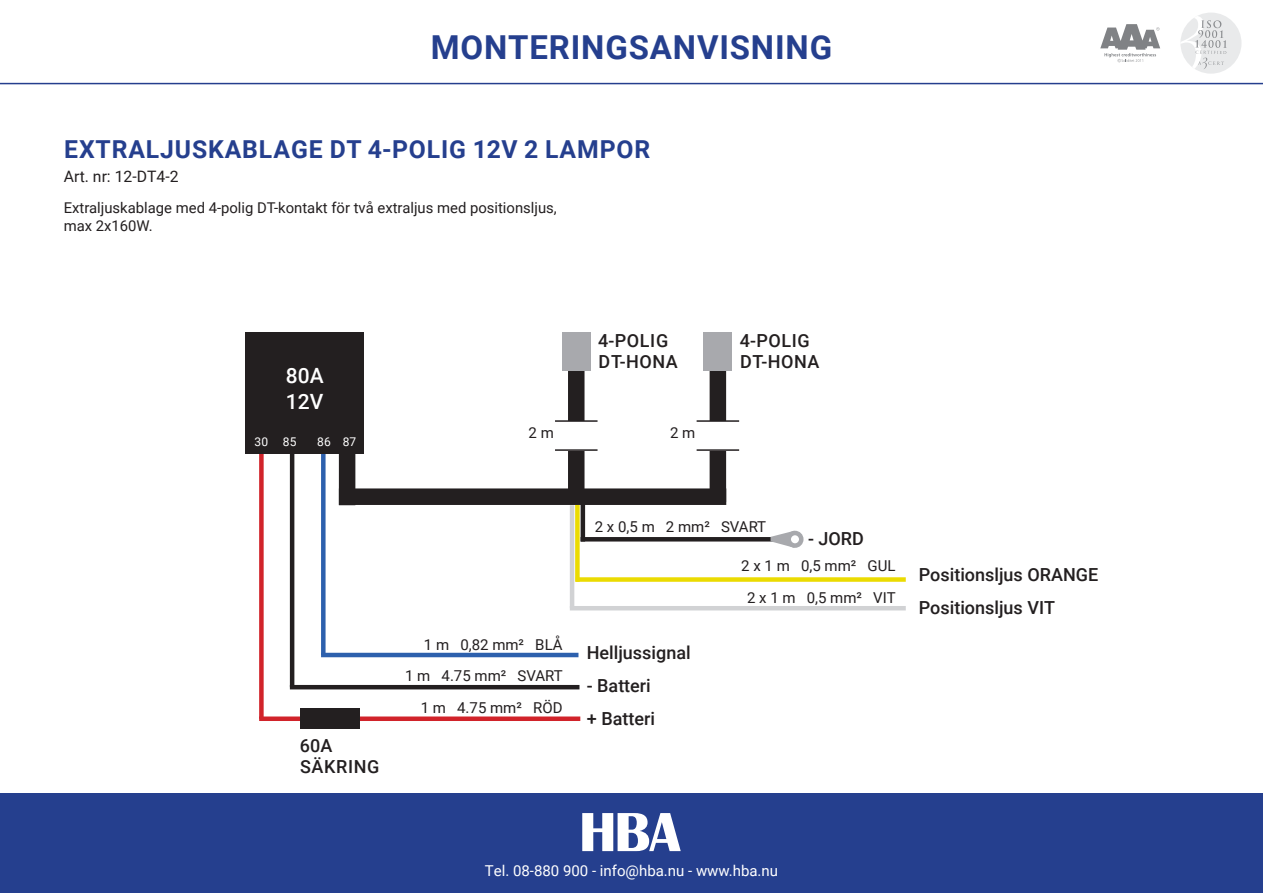
<style>
.page{position:relative;width:1263px;height:893px;background:#fff}
.page>*{position:absolute;margin:0;border:0;box-sizing:border-box;transform-origin:0 0}
.t1{font:700 33px "Roboto";letter-spacing:.025em;color:#253f8e}
.t2{font:700 24.75px "Roboto";letter-spacing:.035em;color:#253f8e}
.t3{font:500 21px/25.2px "Roboto";color:#fff}
.t4{font:500 18px/33px "Roboto";color:#231f20}
.t5{font:500 18px/21.6px "Roboto";letter-spacing:.035em;color:#231f20}
.t6{font:15.75px "Roboto";color:#231f20}
.t7{font:15px/31.5px "Roboto";color:#231f20;text-align:right}
.t8{font:15px "Roboto";color:#fff}
.t9{font:14.85px/17.9px "Roboto";color:#231f20}
.t10{font:12px "Roboto";color:#fff}
</style>
<div class="page">
<hr style="left:0;top:83px;width:1263px;height:1px;background:#253f8e">
<div style="left:0;top:793px;width:1263px;height:100px;background:#253f8e"></div>
<svg style="left:582px;top:813px;width:99px;height:38px"></svg>
<div style="left:1180px;top:12px;width:62px;height:62px;background:#e9eaeb;border-radius:50%"></div>
<svg style="left:1180px;top:16px;width:47px;height:58px"></svg>
<svg style="left:1100px;top:24px;width:60px;height:38px"></svg>
<div style="left:259px;top:398px;width:5px;height:321px;background:#d1232a"></div>
<div style="left:259px;top:716px;width:321px;height:5px;background:#d1232a"></div>
<hr style="left:290px;top:398px;width:4px;height:289px;background:#231f20">
<hr style="left:290px;top:685px;width:289px;height:4px;background:#231f20">
<div style="left:321px;top:398px;width:5px;height:257px;background:#2d60ad"></div>
<hr style="left:321px;top:653px;width:257px;height:4px;background:#2d60ad">
<div style="left:300px;top:708px;width:60px;height:20px;background:#231f20"></div>
<div style="left:246px;top:332px;width:118px;height:122px;background:#231f20"></div>
<div style="left:339px;top:453px;width:16px;height:52px;background:#231f20"></div>
<div style="left:339px;top:488px;width:387px;height:17px;background:#231f20"></div>
<div style="left:568px;top:357px;width:16px;height:145px;background:#231f20"></div>
<div style="left:562px;top:332px;width:28px;height:38px;background:#a8a9ad"></div>
<div style="left:550px;top:422px;width:52px;height:29px;background:#fff"></div>
<hr style="left:555px;top:449px;width:42px;height:2px;background:#231f20">
<hr style="left:555px;top:420px;width:42px;height:2px;background:#231f20">
<hr style="left:581px;top:492px;width:4px;height:49px;background:#231f20">
<hr style="left:581px;top:537px;width:193px;height:4px;background:#231f20">
<div style="left:575px;top:505px;width:5px;height:77px;background:#ebdb01"></div>
<div style="left:576px;top:577px;width:330px;height:5px;background:#ebdb01"></div>
<hr style="left:570px;top:505px;width:4px;height:103px;background:#d1d2d4">
<hr style="left:570px;top:606px;width:336px;height:4px;background:#d1d2d4">
<div style="left:710px;top:357px;width:16px;height:145px;background:#231f20"></div>
<div style="left:704px;top:332px;width:28px;height:38px;background:#a8a9ad"></div>
<div style="left:692px;top:422px;width:52px;height:29px;background:#fff"></div>
<hr style="left:697px;top:449px;width:42px;height:2px;background:#231f20">
<hr style="left:697px;top:420px;width:42px;height:2px;background:#231f20">
<svg style="left:770px;top:531px;width:22px;height:16px"></svg>
<div style="left:786px;top:531px;width:17px;height:17px;border:4px solid #a8a9ad;border-radius:50%"></div>
<h1 class="t1" style="left:431px;top:24px;width:403px">MONTERINGSANVISNING</h1>
<h2 class="t2" style="left:64px;top:132px;width:587px">EXTRALJUSKABLAGE DT 4-POLIG 12V 2 LAMPOR</h2>
<p class="t6" style="left:64px;top:165px;width:116px">Art. nr: 12-DT4-2</p>
<p class="t9" style="left:64px;top:198px;width:494px">Extraljuskablage med 4-polig DT-kontakt för två extraljus med positionsljus, max 2x160W.</p>
<h3 class="t3" style="left:286px;top:363px;width:39px">80A<br>12V</h3>
<p class="t10" style="left:255px;top:433px;width:43px">30 85</p>
<p class="t10" style="left:317px;top:433px;width:40px">86 87</p>
<p class="t7" style="left:528px;top:416px;width:27px">2 m</p>
<p class="t5" style="left:598px;top:329px;width:81px">4-POLIG<br>DT-HONA</p>
<p class="t7" style="left:670px;top:416px;width:27px">2 m</p>
<p class="t5" style="left:740px;top:329px;width:81px">4-POLIG<br>DT-HONA</p>
<p class="t5" style="left:300px;top:734px;width:81px">60A<br>SÄKRING</p>
<p class="t7" style="left:405px;top:628px;width:159px">1 m 0,82 mm² BLÅ<br>1 m 4.75 mm² SVART<br>1 m 4.75 mm² RÖD</p>
<p class="t7" style="left:595px;top:510px;width:173px">2 x 0,5 m 2 mm² SVART</p>
<p class="t4" style="left:808px;top:521px;width:57px">- JORD</p>
<p class="t4" style="left:587px;top:635px;width:105px">Helljussignal</p>
<p class="t4" style="left:587px;top:668px;width:70px">- Batteri + Batteri</p>
<p class="t7" style="left:741px;top:550px;width:156px;text-align:center">2 x 1 m 0,5 mm² GUL<br>2 x 1 m 0,5 mm² VIT</p>
<p class="t4" style="left:919px;top:557px;width:181px">Positionsljus ORANGE<br>Positionsljus VIT</p>
<p class="t8" style="left:485px;top:860px;width:295px">Tel. 08-880 900 - info@hba.nu - www.hba.nu</p>
</div>
